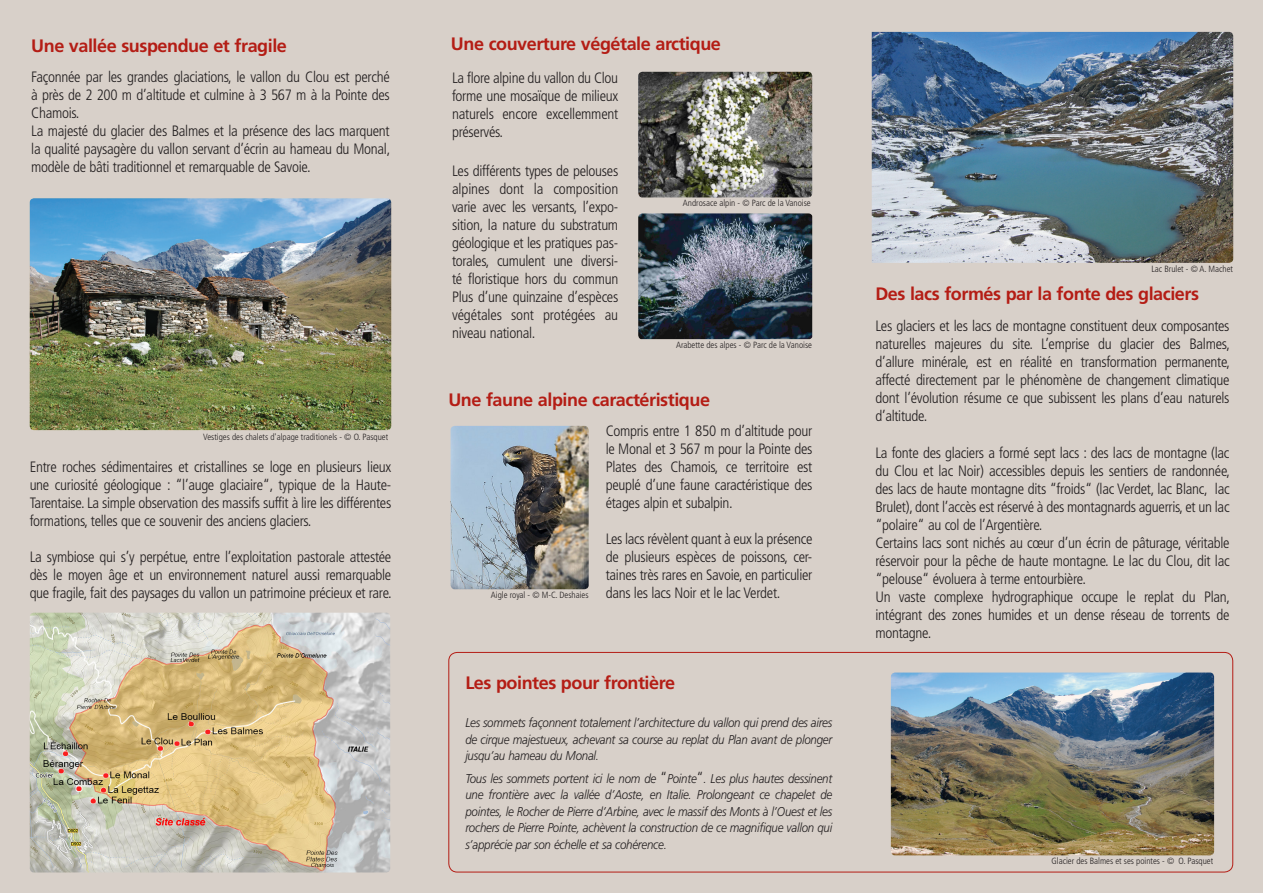
<style>
.page{position:relative;width:1263px;height:893px;background:#d8d0c9}
.page>*{position:absolute;margin:0;border:0;box-sizing:border-box;transform-origin:0 0}
.titre_t__ppal{font:700 18px "Frutiger";letter-spacing:-.025em;color:#b41d15}
.titre_t__ppal-2{font:300 condensed 15px/18px "Frutiger";letter-spacing:-.02em;color:#231f20;text-align:justify}
.titre_t__ppal-3{font:italic 300 12.75px/16.5px "Frutiger";letter-spacing:-.02em;color:#231f20;text-align:justify;scale:.9 1}
.t1{font:300 condensed 9px "Frutiger";color:#231f20}
.s1{font-style:normal;font-stretch:condensed;font-size:15px}
</style>
<div class="page">
<img style="left:638px;top:72px;width:174px;height:125px">
<div style="left:448px;top:652px;width:785px;height:220px;border:1px solid #b41d15;border-radius:9px"></div>
<img style="left:30px;top:198px;width:361px;height:232px">
<img style="left:638px;top:213px;width:174px;height:126px">
<img style="left:872px;top:32px;width:361px;height:231px">
<img style="left:451px;top:426px;width:138px;height:163px">
<img style="left:891px;top:672px;width:323px;height:183px">
<img style="left:30px;top:613px;width:360px;height:259px">
<p class="titre_t__ppal" style="left:31px;top:35px;width:257px">Une vallée suspendue et fragile</p>
<p class="titre_t__ppal-2" style="left:31px;top:68px;width:360px">Façonnée par les grandes glaciations, le vallon du Clou est perché à près de 2 200 m d’altitude et culmine à 3 567 m à la Pointe des Chamois.</p>
<p class="titre_t__ppal-2" style="left:31px;top:122px;width:361px">La majesté du glacier des Balmes et la présence des lacs marquent la qualité paysagère du vallon servant d’écrin au hameau du Monal, modèle de bâti traditionnel et remarquable de Savoie.</p>
<p class="t1" style="left:203px;top:432px;width:187px">Vestiges des chalets d'alpage traditionels - © O. Pasquet</p>
<p class="titre_t__ppal-2" style="left:30px;top:458px;width:363px">Entre roches sédimentaires et cristallines se loge en plusieurs lieux une curiosité géologique : “l’auge glaciaire“, typique de la Haute-Tarentaise. La simple observation des massifs suffit à lire les différentes formations, telles que ce souvenir des anciens glaciers.</p>
<p class="titre_t__ppal-2" style="left:30px;top:548px;width:364px">La symbiose qui s’y perpétue, entre l’exploitation pastorale attestée dès le moyen âge et un environnement naturel aussi remarquable que fragile, fait des paysages du vallon un patrimoine précieux et rare.</p>
<p class="titre_t__ppal" style="left:451px;top:33px;width:271px">Une couverture végétale arctique</p>
<p class="titre_t__ppal-2" style="left:452px;top:69px;width:168px">La flore alpine du vallon du Clou forme une mosaïque de milieux naturels encore excellemment préservés.</p>
<p class="titre_t__ppal-2" style="left:452px;top:162px;width:168px">Les différents types de pelouses alpines dont la composition varie avec les versants, l’expo&shy;sition, la nature du substratum géologique et les pratiques pas&shy;torales, cumulent une diversi&shy;té floristique hors du commun Plus d’une quinzaine d’espèces végétales sont protégées au niveau national.</p>
<p class="t1" style="left:683px;top:198px;width:129px">Androsace alpin - © Parc de la Vanoise</p>
<p class="t1" style="left:676px;top:340px;width:137px">Arabette des alpes - © Parc de la Vanoise</p>
<p class="titre_t__ppal" style="left:448px;top:389px;width:263px">Une faune alpine caractéristique</p>
<p class="t1" style="left:491px;top:590px;width:99px">Aigle royal - © M-C. Deshaies</p>
<p class="titre_t__ppal-2" style="left:606px;top:422px;width:208px">Compris entre 1 850 m d’altitude pour le Monal et 3 567 m pour la Pointe des Plates des Chamois, ce territoire est peuplé d’une faune caractéristique des étages alpin et subalpin.</p>
<p class="titre_t__ppal-2" style="left:606px;top:530px;width:208px">Les lacs révèlent quant à eux la présence de plusieurs espèces de poissons, cer&shy;taines très rares en Savoie, en particulier dans les lacs Noir et le lac Verdet.</p>
<p class="titre_t__ppal" style="left:465px;top:673px;width:211px">Les pointes pour frontière</p>
<p class="titre_t__ppal-3" style="left:465px;top:715px;width:409px">Les sommets façonnent totalement l’architecture du vallon qui prend des aires de cirque majestueux, achevant sa course au replat du Plan avant de plonger jusqu’au hameau du Monal.</p>
<p class="titre_t__ppal-3" style="left:465px;top:770px;width:409px">Tous les sommets portent ici le nom de <span class="s1">“</span>Pointe<span class="s1">“</span>. Les plus hautes dessinent une frontière avec la vallée d’Aoste, en Italie. Prolongeant ce chapelet de pointes, le Rocher de Pierre d’Arbine, avec le massif des Monts à l’Ouest et les rochers de Pierre Pointe, achèvent la construction de ce magnifique vallon qui s’apprécie par son échelle et sa cohérence.</p>
<p class="t1" style="left:1151px;top:263px;width:83px">Lac Brulet - © A. Machet</p>
<p class="titre_t__ppal" style="left:875px;top:283px;width:325px">Des lacs formés par la fonte des glaciers</p>
<p class="titre_t__ppal-2" style="left:875px;top:317px;width:356px">Les glaciers et les lacs de montagne constituent deux composantes naturelles majeures du site. L’emprise du glacier des Balmes, d’allure minérale, est en réalité en transformation permanente, affecté directement par le phénomène de changement climatique dont l’évolution résume ce que subissent les plans d’eau naturels d’altitude.</p>
<p class="titre_t__ppal-2" style="left:875px;top:444px;width:356px">La fonte des glaciers a formé sept lacs : des lacs de montagne (lac du Clou et lac Noir) accessibles depuis les sentiers de randonnée, des lacs de haute montagne dits “froids“ (lac Verdet, lac Blanc, lac Brulet), dont l’accès est réservé à des montagnards aguerris, et un lac “polaire“ au col de l’Argentière.</p>
<p class="titre_t__ppal-2" style="left:875px;top:534px;width:356px">Certains lacs sont nichés au cœur d’un écrin de pâturage, véritable réservoir pour la pêche de haute montagne. Le lac du Clou, dit lac “pelouse“ évoluera à terme entourbière.</p>
<p class="titre_t__ppal-2" style="left:875px;top:588px;width:356px">Un vaste complexe hydrographique occupe le replat du Plan, intégrant des zones humides et un dense réseau de torrents de montagne.</p>
<p class="t1" style="left:1051px;top:856px;width:163px">Glacier des Balmes et ses pointes - © O. Pasquet</p>
</div>
